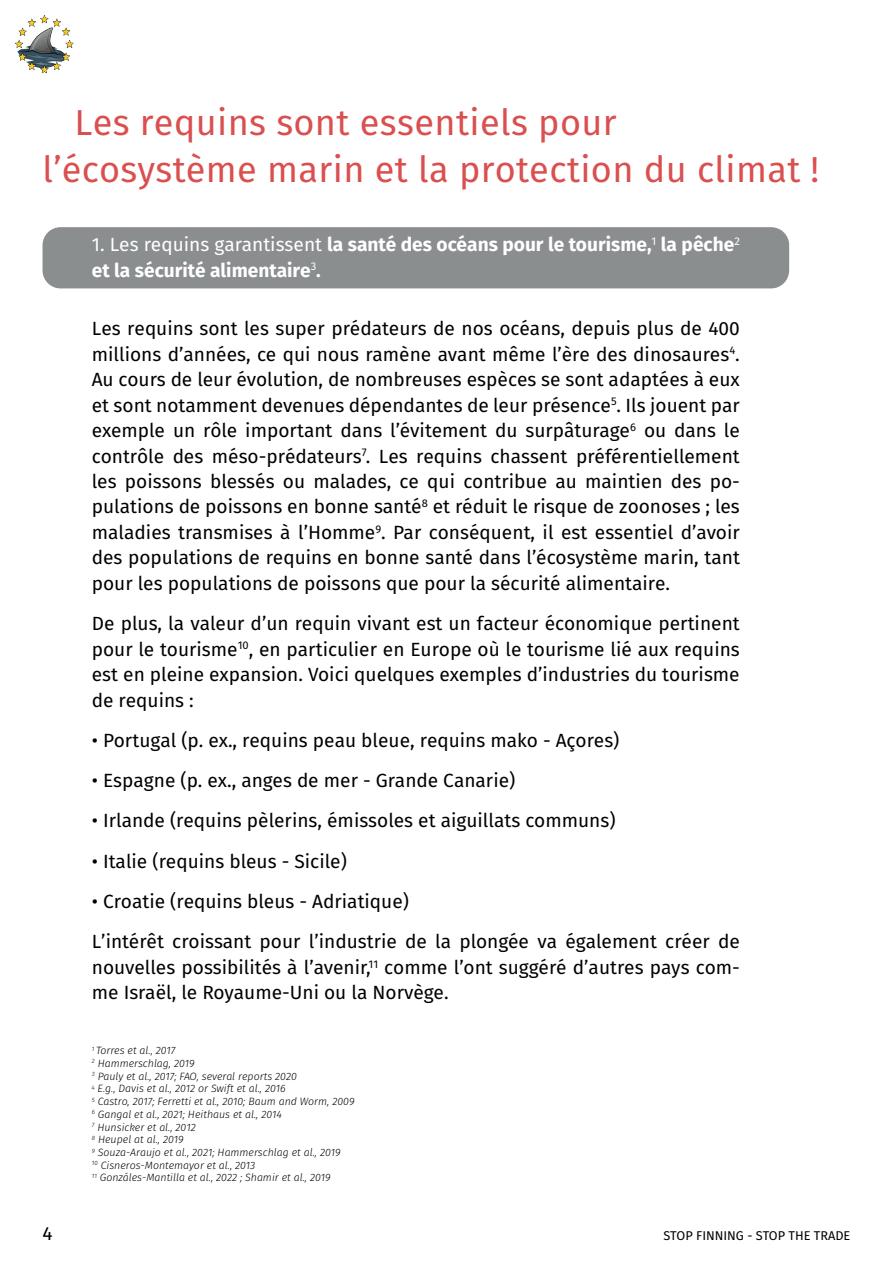
<style>
.page{position:relative;width:893px;height:1263px;background:#fff}
.page>*{position:absolute;margin:0;border:0;box-sizing:border-box;transform-origin:0 0}
.t1{font:36px/46.7px "Fira Sans";letter-spacing:.01em;color:#da4f4f}
.t2{font:19.05px/25.5px "Fira Sans";color:#000001;text-align:justify}
.t3{font:700 19.05px/25.5px "Fira Sans";color:#fff}
.t4{font:12.75px "Fira Sans";color:#000001}
.t5{font:italic 300 10.65px/12.8px "Fira Sans";color:#000001}
.s1{font-weight:400}
</style>
<div class="page">
<img style="left:15px;top:15px;width:58px;height:59px">
<div style="left:43px;top:227px;width:746px;height:61px;background:#8b8e8f;border-radius:18px"></div>
<h1 class="t1" style="left:43px;top:99px;width:778px;text-indent:32px">Les requins sont essentiels pour l’écosystème marin et la protection du climat !</h1>
<p class="t3" style="left:92px;top:232px;width:649px"><span class="s1">1. Les requins garantissent</span> la santé des océans pour le tourisme,<sup>1</sup> la pêche<sup>2 </sup>et la sécurité alimentaire<sup>3</sup>.</p>
<p class="t2" style="left:92px;top:316px;width:650px">Les requins sont les super prédateurs de nos océans, depuis plus de 400 millions d’années, ce qui nous ramène avant même l’ère des dinosaures<sup>4</sup>.<br>Au cours de leur évolution, de nombreuses espèces se sont adaptées à eux et sont notamment devenues dépendantes de leur présence<sup>5</sup>. Ils jouent par exemple un rôle important dans l’évitement du surpâturage<sup>6</sup> ou dans le contrôle des méso-prédateurs<sup>7</sup>. Les requins chassent préférentiellement les poissons blessés ou malades, ce qui contribue au maintien des po&shy;pulations de poissons en bonne santé<sup>8</sup> et réduit le risque de zoonoses ; les maladies transmises à l’Homme<sup>9</sup>. Par conséquent, il est essentiel d’avoir des populations de requins en bonne santé dans l’écosystème marin, tant pour les populations de poissons que pour la sécurité alimentaire.</p>
<p class="t2" style="left:92px;top:611px;width:649px">De plus, la valeur d’un requin vivant est un facteur économique pertinent pour le tourisme<sup>10</sup>, en particulier en Europe où le tourisme lié aux requins est en pleine expansion. Voici quelques exemples d’industries du tourisme de requins :</p>
<p class="t2" style="left:92px;top:727px;width:529px">• Portugal (p. ex., requins peau bleue, requins mako - Açores)</p>
<p class="t2" style="left:92px;top:768px;width:425px">• Espagne (p. ex., anges de mer - Grande Canarie)</p>
<p class="t2" style="left:92px;top:808px;width:525px">• Irlande (requins pèlerins, émissoles et aiguillats communs)</p>
<p class="t2" style="left:92px;top:848px;width:257px">• Italie (requins bleus - Sicile)</p>
<p class="t2" style="left:92px;top:881px;width:650px;line-height:40.3px">• Croatie (requins bleus - Adriatique)<br>L’intérêt croissant pour l’industrie de la plongée va également créer de</p>
<p class="t2" style="left:92px;top:954px;width:650px">nouvelles possibilités à l’avenir,<sup>11</sup> comme l’ont suggéré d’autres pays com&shy;me Israël, le Royaume-Uni ou la Norvège.</p>
<p class="t5" style="left:92px;top:1044px;width:264px"><sup>1</sup> Torres et al., 2017<br><sup>2</sup> Hammerschlag, 2019<br><sup>3</sup> Pauly et al., 2017; FAO, several reports 2020<br><sup>4</sup> E.g., Davis et al., 2012 or Swift et al., 2016<br><sup>5</sup> Castro, 2017; Ferretti et al., 2010; Baum and Worm, 2009<br><sup>6</sup> Gangal et al., 2021; Heithaus et al., 2014<br><sup>7</sup> Hunsicker et al., 2012<br><sup>8</sup> Heupel at al., 2019<br><sup>9</sup> Souza-Araujo et al., 2021; Hammerschlag et al., 2019<br><sup>10</sup> Cisneros-Montemayor et al., 2013<br><sup>11</sup> Gonzáles-Mantilla et al., 2022 ; Shamir et al., 2019</p>
<p class="t2" style="left:43px;top:1220px;width:12px">4</p>
<p class="t4" style="left:663px;top:1226px;width:188px">STOP FINNING - STOP THE TRADE</p>
</div>
